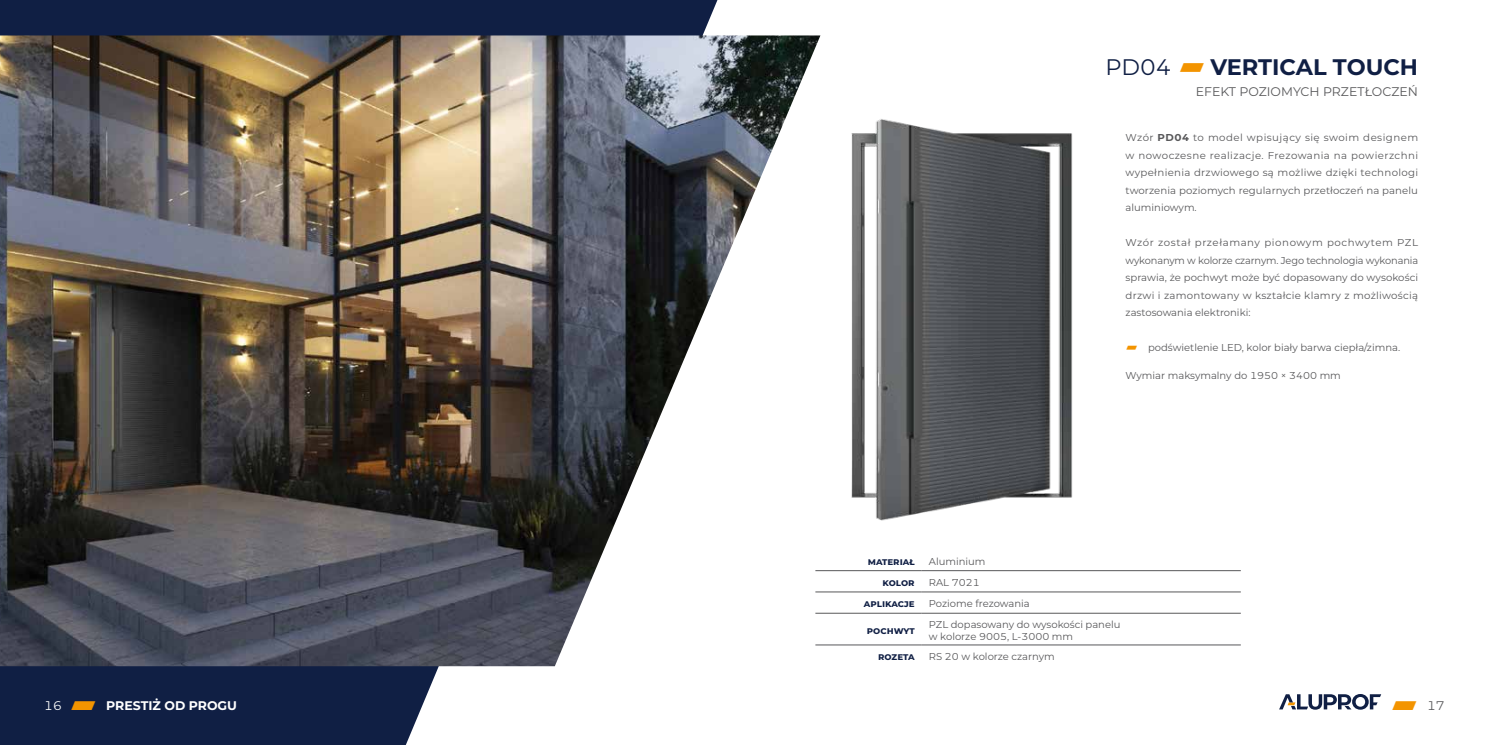
<style>
.page{position:relative;width:1489px;height:745px;background:#fff}
.page>*{position:absolute;margin:0;border:0;box-sizing:border-box;transform-origin:0 0}
.t1{font:700 22.5px "Aluprof Sans";color:#101f44}
.t2{font:12.5px "Aluprof Sans";color:#58585a}
.t3{font:700 12.5px "Aluprof Sans";color:#fff}
.t4{font:10px/17.5px "Aluprof Sans";color:#58585a;text-align:justify}
.t5{font:700 10px "Aluprof Sans";color:#101f44}
.s1{font-weight:400}
.s2{font-weight:400;color:#f39400}
.s3{font-weight:700}
.s4{color:#f39400}
.s5{font-weight:700;color:#f39400}
</style>
<div class="page">
<svg style="left:0;top:0;width:717px;height:744px;fill:#101f44"></svg>
<img style="left:0;top:35px;width:820px;height:630px">
<img style="left:815px;top:102px;width:258px;height:435px">
<hr style="left:815px;top:570px;width:106px;height:1px;background:#58585a">
<hr style="left:921px;top:570px;width:319px;height:1px;background:#58585a">
<hr style="left:815px;top:591px;width:106px;height:1px;background:#58585a">
<hr style="left:921px;top:591px;width:319px;height:1px;background:#58585a">
<hr style="left:815px;top:612px;width:106px;height:1px;background:#58585a">
<hr style="left:921px;top:612px;width:319px;height:1px;background:#58585a">
<hr style="left:815px;top:644px;width:106px;height:1px;background:#58585a">
<hr style="left:921px;top:644px;width:319px;height:1px;background:#58585a">
<svg style="left:1279px;top:694px;width:102px;height:15px"></svg>
<h1 class="t1" style="left:1105px;top:51px;width:314px"><span class="s1">PD04</span> <span class="s2">⸄</span> VERTICAL TOUCH</h1>
<p class="t2" style="left:1195px;top:83px;width:224px">EFEKT POZIOMYCH PRZETŁOCZEŃ</p>
<p class="t4" style="left:1125px;top:128px;width:294px">Wzór <span class="s3">PD04</span> to model wpisujący się swoim designem w nowoczesne realizacje. Frezowania na powierzchni wypełnienia drzwiowego są możliwe dzięki technologi tworzenia poziomych regularnych przetłoczeń na panelu aluminiowym.</p>
<p class="t4" style="left:1125px;top:233px;width:294px">Wzór został przełamany pionowym pochwytem PZL wykonanym w kolorze czarnym. Jego technologia wykonania sprawia, że pochwyt może być dopasowany do wysokości drzwi i zamontowany w kształcie klamry z możliwością zastosowania elektroniki:</p>
<p class="t4" style="left:1125px;top:338px;width:276px"><span class="s4">⸄</span> podświetlenie LED, kolor biały barwa ciepła/zimna.</p>
<p class="t4" style="left:1125px;top:366px;width:217px">Wymiar maksymalny do 1950 × 3400 mm</p>
<p class="t5" style="left:867px;top:553px;width:48px">materiał</p>
<p class="t4" style="left:928px;top:552px;width:58px">Aluminium</p>
<p class="t5" style="left:882px;top:575px;width:34px">kolor</p>
<p class="t4" style="left:928px;top:573px;width:52px">RAL 7021</p>
<p class="t5" style="left:863px;top:596px;width:52px">aplikacje</p>
<p class="t4" style="left:928px;top:594px;width:102px">Poziome frezowania</p>
<p class="t5" style="left:866px;top:622px;width:49px">pochwyt</p>
<p class="t4" style="left:928px;top:617px;width:193px;line-height:12px">PZL dopasowany do wysokości panelu w kolorze 9005, L-3000 mm</p>
<p class="t5" style="left:878px;top:649px;width:38px">rozeta</p>
<p class="t4" style="left:928px;top:647px;width:127px">RS 20 w kolorze czarnym</p>
<p class="t3" style="left:44px;top:695px;width:194px"><span class="s1">16</span> <span class="s4">⸠</span> PRESTIŻ OD PROGU</p>
<p class="t2" style="left:1392px;top:696px;width:54px"><span class="s5">⸠</span> 17</p>
</div>
